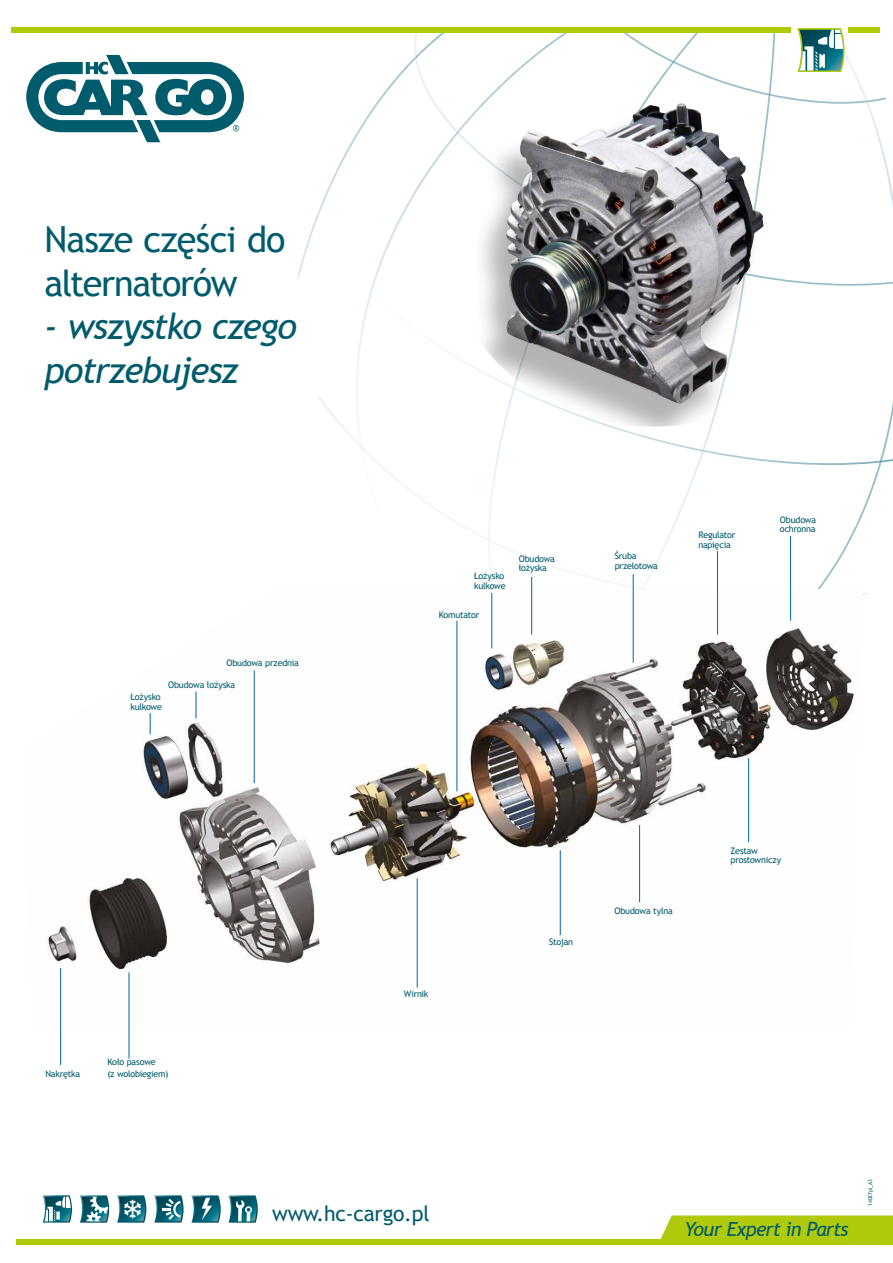
<style>
.page{position:relative;width:893px;height:1263px;background:#fff}
.page>*{position:absolute;margin:0;border:0;box-sizing:border-box;transform-origin:0 0}
.t1{font:italic 36px/43.5px "Trebuchet MS";letter-spacing:-.035em;color:#005b6c}
.t2{font:36px/43.5px "Trebuchet MS";letter-spacing:-.035em;color:#005b6c}
.t3{font:21.23px "Trebuchet MS";letter-spacing:-.01em;color:#005b6c}
.t4{font:italic 19.42px "Trebuchet MS";letter-spacing:-.04em;color:#005b6c}
.t5{font:9px/9.8px "Trebuchet MS";letter-spacing:-.025em;color:#005b6c}
.t6{font:5.25px "Trebuchet MS";color:#005b6c}
</style>
<div class="page">
<svg style="left:658px;top:1215px;width:235px;height:24px;background:#b3cc18"></svg>
<div style="left:16px;top:1239px;width:877px;height:6px;background:#afca0b"></div>
<svg style="left:154px;top:1195px;width:30px;height:27px"></svg>
<svg style="left:117px;top:1195px;width:29px;height:27px"></svg>
<svg style="left:228px;top:1195px;width:30px;height:28px"></svg>
<svg style="left:191px;top:1195px;width:30px;height:28px"></svg>
<svg style="left:80px;top:1195px;width:29px;height:28px"></svg>
<svg style="left:43px;top:1195px;width:29px;height:27px"></svg>
<svg style="left:26px;top:55px;width:218px;height:87px"></svg>
<div style="left:11px;top:27px;width:780px;height:6px;background:#afca0b"></div>
<div style="left:848px;top:27px;width:32px;height:6px;background:#afca0b"></div>
<img style="left:624px;top:33px;width:78px;height:43px">
<img style="left:415px;top:33px;width:29px;height:85px">
<img style="left:444px;top:115px;width:27px;height:32px">
<img style="left:653px;top:33px;width:45px;height:54px">
<img style="left:643px;top:87px;width:13px;height:16px">
<img style="left:488px;top:451px;width:32px;height:118px">
<img style="left:547px;top:33px;width:20px;height:14px">
<img style="left:516px;top:45px;width:32px;height:28px">
<img style="left:483px;top:71px;width:33px;height:33px">
<img style="left:451px;top:102px;width:33px;height:40px">
<img style="left:426px;top:138px;width:26px;height:36px">
<svg style="left:435px;top:33px;width:9px;height:5px"></svg>
<img style="left:405px;top:37px;width:34px;height:32px">
<img style="left:381px;top:67px;width:27px;height:30px">
<img style="left:343px;top:97px;width:40px;height:60px">
<img style="left:335px;top:157px;width:10px;height:17px">
<img style="left:297px;top:221px;width:18px;height:56px">
<img style="left:704px;top:450px;width:175px;height:14px">
<img style="left:315px;top:174px;width:387px;height:277px">
<img style="left:617px;top:451px;width:87px;height:138px">
<img style="left:702px;top:33px;width:73px;height:417px">
<img style="left:787px;top:462px;width:94px;height:133px">
<img style="left:831px;top:424px;width:60px;height:37px">
<svg style="left:879px;top:455px;width:14px;height:8px"></svg>
<img style="left:776px;top:54px;width:117px;height:370px">
<svg style="left:796px;top:28px;width:49px;height:45px"></svg>
<img style="left:47px;top:589px;width:816px;height:437px">
<div style="left:471px;top:111px;width:294px;height:316px;background:#000;opacity:.3"></div>
<img style="left:506px;top:103px;width:221px;height:301px">
<hr style="left:417px;top:878px;width:1px;height:109px;background:#0064a7">
<hr style="left:129px;top:972px;width:1px;height:87px;background:#0064a7">
<hr style="left:560px;top:850px;width:1px;height:85px;background:#0064a7">
<hr style="left:531px;top:577px;width:1px;height:58px;background:#0064a7">
<hr style="left:639px;top:825px;width:1px;height:77px;background:#0064a7">
<hr style="left:790px;top:536px;width:1px;height:85px;background:#0064a7">
<hr style="left:491px;top:593px;width:1px;height:55px;background:#0064a7">
<svg style="left:150px;top:713px;width:1px;height:21px"></svg>
<hr style="left:254px;top:670px;width:1px;height:113px;background:#0064a7">
<hr style="left:60px;top:968px;width:1px;height:97px;background:#0064a7">
<hr style="left:457px;top:621px;width:1px;height:170px;background:#0064a7">
<hr style="left:717px;top:551px;width:1px;height:84px;background:#0064a7">
<hr style="left:748px;top:758px;width:1px;height:84px;background:#0064a7">
<hr style="left:633px;top:574px;width:1px;height:89px;background:#0064a7">
<svg style="left:196px;top:691px;width:1px;height:27px"></svg>
<h1 class="t2" style="left:45px;top:218px;width:242px">Nasze części do alternatorów</h1>
<h1 class="t1" style="left:45px;top:305px;width:254px">- wszystko czego potrzebujesz</h1>
<p class="t5" style="left:226px;top:658px;width:74px">Obudowa przednia</p>
<p class="t5" style="left:168px;top:680px;width:69px">Obudowa łożyska</p>
<p class="t5" style="left:130px;top:692px;width:33px">Łożysko kulkowe</p>
<p class="t5" style="left:474px;top:571px;width:33px">Łożysko kulkowe</p>
<p class="t5" style="left:439px;top:610px;width:42px">Komutator</p>
<p class="t5" style="left:519px;top:554px;width:38px">Obudowa łożyska</p>
<p class="t5" style="left:615px;top:551px;width:45px">Śruba przelotowa</p>
<p class="t5" style="left:698px;top:530px;width:38px">Regulator napięcia</p>
<p class="t5" style="left:780px;top:515px;width:38px">Obudowa ochronna</p>
<p class="t5" style="left:45px;top:1069px;width:36px">Nakrętka</p>
<p class="t5" style="left:107px;top:1056px;width:62px;line-height:12px">Koło pasowe<br>(z wolobiegiem)</p>
<p class="t5" style="left:404px;top:989px;width:26px">Wirnik</p>
<h2 class="t3" style="left:272px;top:1201px;width:159px">www.hc-cargo.pl</h2>
<p class="t5" style="left:549px;top:937px;width:25px">Stojan</p>
<p class="t5" style="left:614px;top:906px;width:60px">Obudowa tylna</p>
<p class="t5" style="left:731px;top:846px;width:52px">Zestaw prostowniczy</p>
<h3 class="t4" style="left:684px;top:1217px;width:165px">Your Expert in Parts</h3>
<p class="t6" style="left:867px;top:1206px;width:28px;rotate:-90deg">14027pl_A3</p>
</div>
